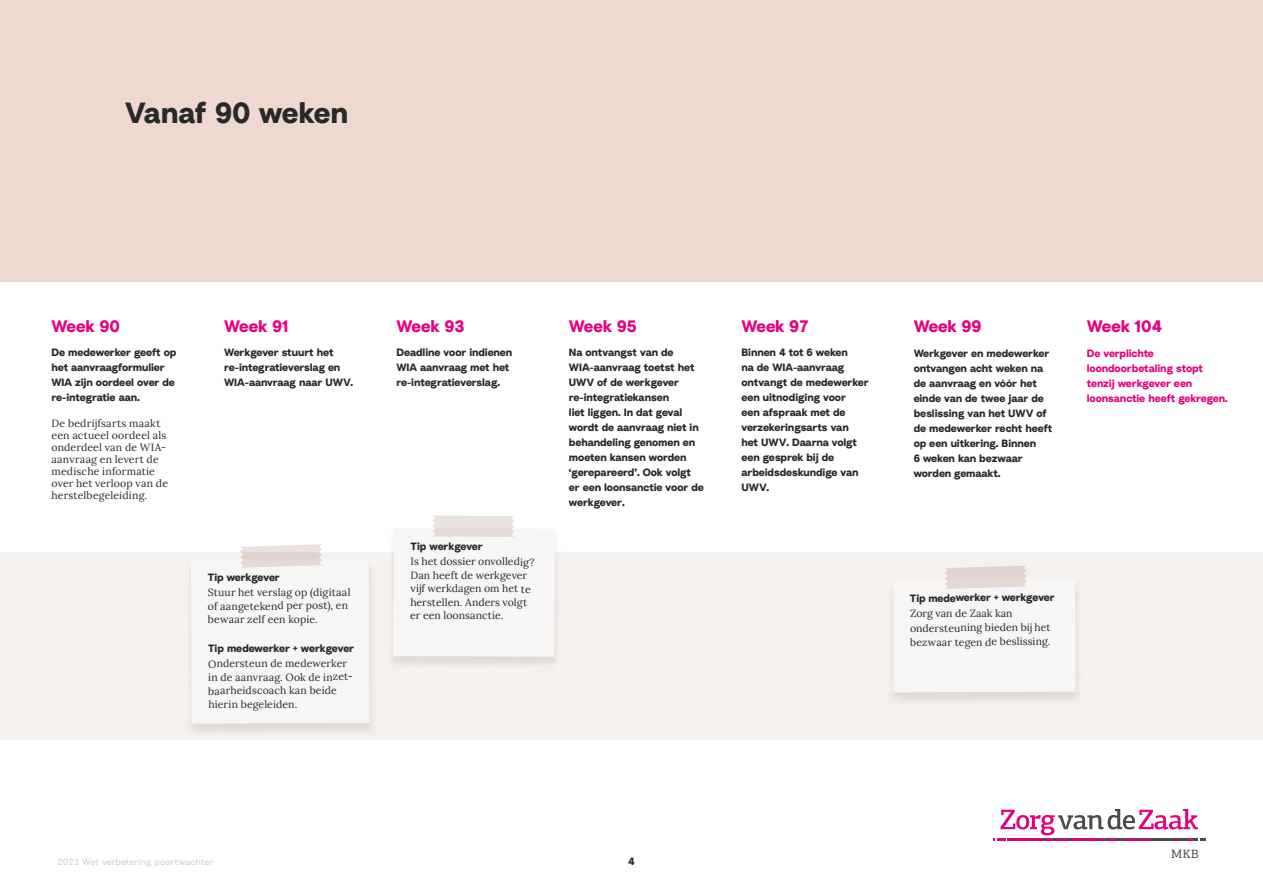
<style>
.page{position:relative;width:1263px;height:893px;background:#fff}
.page>*{position:absolute;margin:0;border:0;box-sizing:border-box;transform-origin:0 0}
.Whitepaper_Titel{font:700 28.95px "Radial";letter-spacing:-.005em;color:#282827}
.kop{font:700 16.5px "Radial";color:#e6007d}
.t1{font:12.15px "PF Centro Slab Pro";color:#4a4a49}
.kop_intro{font:700 10.5px/15px "Radial";letter-spacing:-.01em;color:#282827}
.Tip{font:10.5px/13.5px "Lora";color:#282827}
.Body{font:10.5px/12px "Lora";letter-spacing:.02em;color:#282827}
.kop_intro-2{font:700 10.5px/15px "Radial";letter-spacing:-.01em;color:#e6007d}
.Tip-2{font:700 10.5px/15.6px "Radial";letter-spacing:-.02em;color:#282827}
.t2{font:9px "Radial";letter-spacing:-.01em;color:#d4d3d4}
.s1{font-family:"Lora";font-weight:400}
</style>
<div class="page">
<svg style="left:993px;top:809px;width:212px;height:31px"></svg>
<div style="left:0;top:0;width:1263px;height:294px;background:#edd9d0"></div>
<div style="left:0;top:494px;width:1263px;height:246px;background:#f5f1ee"></div>
<div style="left:0;top:282px;width:1263px;height:269px;background:#fff"></div>
<div style="left:387px;top:528px;width:174px;height:141px;background:#000;opacity:.1"></div>
<div style="left:184px;top:559px;width:192px;height:178px;background:#000;opacity:.1"></div>
<div style="left:887px;top:580px;width:195px;height:126px;background:#000;opacity:.1"></div>
<svg style="left:191px;top:544px;width:178px;height:180px"></svg>
<svg style="left:893px;top:566px;width:182px;height:126px"></svg>
<svg style="left:393px;top:516px;width:162px;height:141px"></svg>
<p class="Whitepaper_Titel" style="left:125px;top:92px;width:224px">Vanaf 90 weken</p>
<p class="kop" style="left:52px;top:314px;width:70px">Week 90</p>
<p class="kop_intro" style="left:52px;top:344px;width:126px">De medewerker geeft op het aanvraagformulier<br>WIA zijn oordeel over de re-integratie aan.</p>
<p class="Body" style="left:52px;top:416px;width:118px">De bedrijfsarts maakt een actueel oordeel als onderdeel van de WIA&shy;aanvraag en levert de medische informatie over het verloop van de herstelbegeleiding.</p>
<p class="kop" style="left:224px;top:314px;width:66px">Week 91</p>
<p class="kop_intro" style="left:224px;top:344px;width:131px">Werkgever stuurt het re-integratieverslag en<br>WIA-aanvraag naar UWV.</p>
<h2 class="kop_intro" style="left:208px;top:569px;width:74px">Tip werkgever</h2>
<p class="Tip" style="left:208px;top:585px;width:144px">Stuur het verslag op (digitaal of aangetekend per post), en bewaar zelf een kopie.</p>
<h2 class="kop_intro" style="left:208px;top:640px;width:147px">Tip medewerker + werkgever</h2>
<p class="Tip" style="left:208px;top:656px;width:146px">Ondersteun de medewerker in de aanvraag. Ook de inzet&shy;baarheidscoach kan beide hierin begeleiden.</p>
<p class="kop" style="left:396px;top:314px;width:69px">Week 93</p>
<p class="kop_intro" style="left:396px;top:344px;width:117px">Deadline voor indienen<br>WIA aanvraag met het re-integratieverslag.</p>
<h2 class="kop_intro" style="left:411px;top:538px;width:74px">Tip werkgever</h2>
<p class="Tip" style="left:410px;top:554px;width:126px">Is het dossier onvolledig?<br>Dan heeft de werkgever vijf werkdagen om het te herstellen. Anders volgt er een loonsanctie.</p>
<p class="kop" style="left:569px;top:314px;width:69px">Week 95</p>
<p class="kop_intro" style="left:569px;top:344px;width:136px">Na ontvangst van de<br>WIA-aanvraag toetst het<br>UWV of de werkgever re-integratiekansen<br>liet liggen. In dat geval wordt de aanvraag niet in behandeling genomen en moeten kansen worden ‘gerepareerd’. Ook volgt er een loonsanctie voor de werkgever.</p>
<p class="kop" style="left:741px;top:314px;width:68px">Week 97</p>
<p class="kop_intro" style="left:741px;top:344px;width:129px">Binnen 4 tot 6 weken<br>na de WIA-aanvraag ontvangt de medewerker een uitnodiging voor<br>een afspraak met de verzekeringsarts van<br>het UWV. Daarna volgt een gesprek bij de arbeidsdeskundige van<br>UWV.</p>
<p class="kop" style="left:914px;top:315px;width:69px">Week 99</p>
<p class="kop_intro" style="left:914px;top:345px;width:140px">Werkgever en medewerker ontvangen acht weken na de aanvraag en vóór het einde van de twee jaar de beslissing van het UWV of de medewerker recht heeft op een uitkering. Binnen<br>6 weken kan bezwaar worden gemaakt.</p>
<p class="kop" style="left:1087px;top:315px;width:77px">Week 104</p>
<p class="kop_intro-2" style="left:1087px;top:345px;width:143px">De verplichte loondoorbetaling stopt tenzij werkgever een loonsanctie heeft gekregen.</p>
<p class="Tip-2" style="left:910px;top:589px;width:146px">Tip medewerker + werkgever<br><span class="s1">Zorg van de Zaak kan</span></p>
<p class="Tip" style="left:910px;top:620px;width:142px;line-height:14.2px">ondersteuning bieden bij het bezwaar tegen de beslissing.</p>
<p class="t2" style="left:57px;top:855px;width:158px">2023 Wet verbetering poortwachter</p>
<p class="kop_intro" style="left:628px;top:854px;width:8px">4</p>
<p class="t1" style="left:1171px;top:846px;width:29px">MKB</p>
</div>
